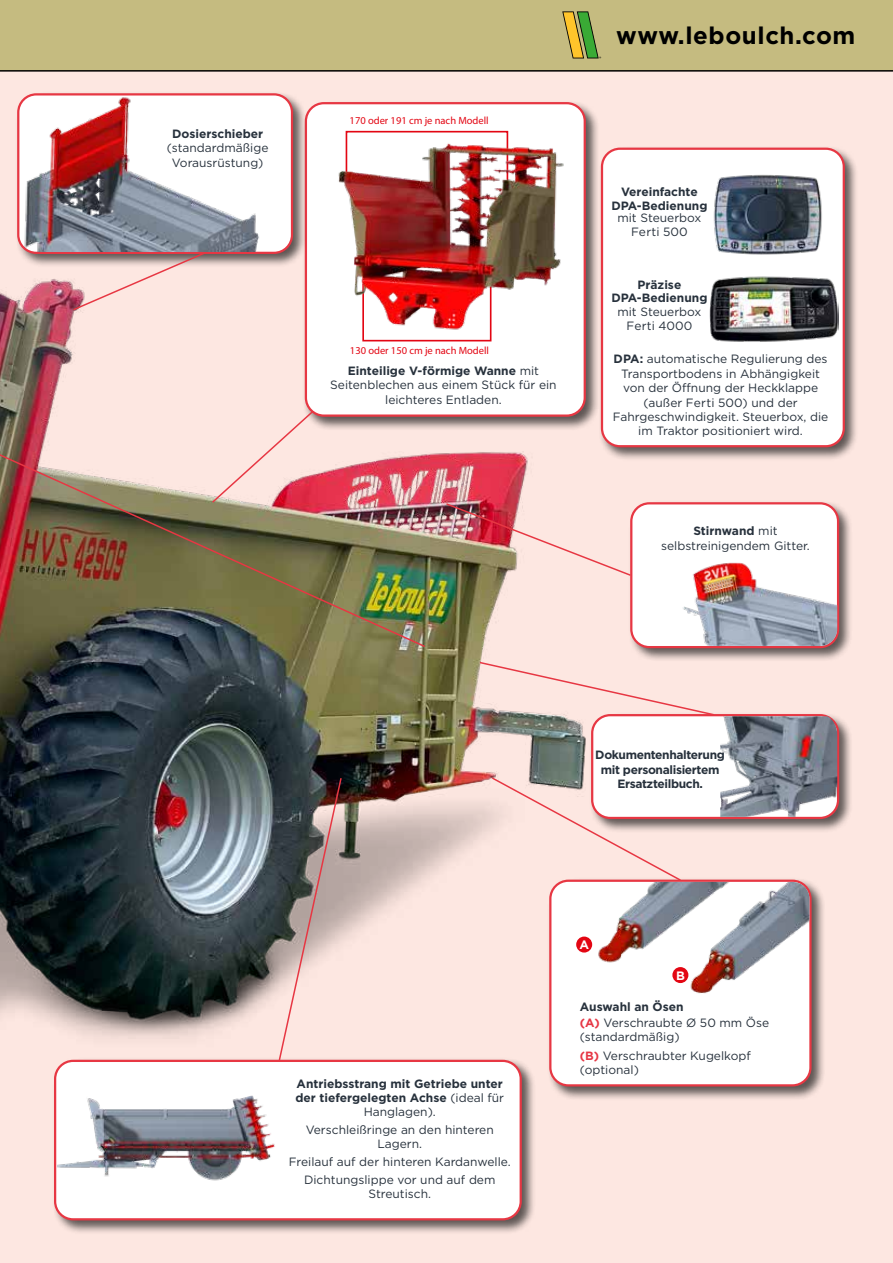
<style>
.page{position:relative;width:893px;height:1263px;background:#fde7e1}
.page>*{position:absolute;margin:0;border:0;box-sizing:border-box;transform-origin:0 0}
.t1{font:700 24px "Gotham";letter-spacing:.025em;color:#000}
.t2{font:700 12.15px "Gotham";color:#fff}
.t3{font:12px/14.4px "Gotham";color:#27313c;text-align:center}
.t4{font:700 12px/14.4px "Gotham";color:#27313c;text-align:center}
.t5{font:700 12px/14.4px "Gotham";letter-spacing:-.03em;color:#27313c;text-align:center}
.t6{font:10.5px "Myriad Pro";color:#e30613}
.s1{font-weight:700}
.s2{font-weight:400}
.s3{font-weight:700;color:#e63745}
</style>
<div class="page">
<div style="left:0;top:0;width:893px;height:72px;background:#c5bb80"></div>
<svg style="left:562px;top:11px;width:39px;height:47px"></svg>
<div style="left:628px;top:500px;width:225px;height:162px;background:#000;opacity:.63"></div>
<div style="left:631px;top:503px;width:207px;height:144px;background:#fff;border-radius:18px"></div>
<div style="left:630px;top:502px;width:209px;height:146px;border:2px solid #e73743;border-radius:18px"></div>
<div style="left:589px;top:712px;width:264px;height:121px;background:#000;opacity:.63"></div>
<div style="left:592px;top:715px;width:246px;height:103px;background:#fff;border-radius:18px"></div>
<div style="left:591px;top:714px;width:248px;height:105px;border:2px solid #e73743;border-radius:18px"></div>
<div style="left:52px;top:1057px;width:484px;height:178px;background:#000;opacity:.63"></div>
<div style="left:55px;top:1061px;width:466px;height:158px;background:#fff;border-radius:18px"></div>
<div style="left:54px;top:1060px;width:468px;height:160px;border:2px solid #e73743;border-radius:18px"></div>
<img style="left:0;top:336px;width:629px;height:754px">
<svg style="left:278px;top:776px;width:65px;height:286px"></svg>
<img style="left:304px;top:102px;width:294px;height:234px">
<img style="left:647px;top:545px;width:190px;height:101px">
<img style="left:445px;top:502px;width:187px;height:75px">
<img style="left:57px;top:1068px;width:237px;height:144px">
<div style="left:15px;top:91px;width:292px;height:177px;background:#000;opacity:.63"></div>
<div style="left:18px;top:94px;width:274px;height:159px;background:#fff;border-radius:18px"></div>
<div style="left:17px;top:93px;width:276px;height:161px;border:2px solid #e73743;border-radius:18px"></div>
<img style="left:20px;top:95px;width:250px;height:157px">
<svg style="left:72px;top:251px;width:135px;height:18px"></svg>
<div style="left:599px;top:146px;width:260px;height:315px;background:#000;opacity:.63"></div>
<div style="left:602px;top:149px;width:242px;height:297px;background:#fff;border-radius:18px"></div>
<div style="left:601px;top:148px;width:244px;height:299px;border:2px solid #e73743;border-radius:18px"></div>
<img style="left:709px;top:276px;width:130px;height:66px">
<svg style="left:478px;top:661px;width:238px;height:55px"></svg>
<img style="left:720px;top:716px;width:117px;height:101px">
<img style="left:0;top:269px;width:427px;height:379px">
<div style="left:547px;top:877px;width:279px;height:224px;background:#000;opacity:.63"></div>
<div style="left:550px;top:881px;width:260px;height:204px;background:#fff;border-radius:18px"></div>
<div style="left:549px;top:880px;width:263px;height:206px;border:2px solid #e73743;border-radius:18px"></div>
<img style="left:571px;top:881px;width:238px;height:113px">
<div style="left:576px;top:936px;width:16px;height:16px;background:#e30613;border-radius:50%"></div>
<div style="left:672px;top:967px;width:16px;height:16px;background:#e30613;border-radius:50%"></div>
<svg style="left:490px;top:776px;width:192px;height:106px"></svg>
<img style="left:713px;top:174px;width:109px;height:81px">
<p class="t4" style="left:172px;top:126px;width:93px">Dosierschieber</p>
<p class="t3" style="left:167px;top:141px;width:103px">(standardmäßige<br>Vorausrüstung)</p>
<p class="t6" style="left:350px;top:114px;width:141px">170 oder 191 cm je nach Modell</p>
<p class="t6" style="left:350px;top:344px;width:141px">130 oder 150 cm je nach Modell</p>
<p class="t3" style="left:330px;top:363px;width:228px"><span class="s1">Einteilige V-förmige Wanne</span> mit<br>Seitenblechen aus einem Stück für ein leichteres Entladen.</p>
<h1 class="t1" style="left:616px;top:21px;width:241px">www.leboulch.com</h1>
<p class="t4" style="left:611px;top:185px;width:98px;line-height:13.5px">Vereinfachte<br>DPA-Bedienung</p>
<p class="t3" style="left:617px;top:210px;width:85px">mit Steuerbox<br>Ferti 500</p>
<p class="t4" style="left:611px;top:278px;width:98px;line-height:13.2px">Präzise<br>DPA-Bedienung</p>
<p class="t3" style="left:617px;top:304px;width:85px">mit Steuerbox<br>Ferti 4000</p>
<p class="t3" style="left:613px;top:352px;width:217px"><span class="s1">DPA:</span> automatische Regulierung des<br>Transportbodens in Abhängigkeit von der Öffnung der Heckklappe (außer Ferti 500) und der<br>Fahrgeschwindigkeit. Steuerbox, die im Traktor positioniert wird.</p>
<p class="t3" style="left:661px;top:523px;width:150px"><span class="s1">Stirnwand</span> mit selbstreinigendem Gitter.</p>
<p class="t4" style="left:295px;top:1076px;width:210px">Antriebsstrang mit Getriebe unter der tiefergelegten Achse <span class="s2">(ideal für<br>Hanglagen).</span></p>
<p class="t3" style="left:306px;top:1122px;width:190px">Verschleißringe an den hinteren<br>Lagern.</p>
<p class="t3" style="left:289px;top:1153px;width:224px;line-height:17.5px">Freilauf auf der hinteren Kardanwelle.<br>Dichtungslippe vor und auf dem</p>
<p class="t3" style="left:368px;top:1186px;width:64px">Streutisch.</p>
<p class="t5" style="left:595px;top:747px;width:131px">Dokumentenhalterung mit personalisiertem<br>Ersatzteilbuch.</p>
<p class="t2" style="left:579px;top:938px;width:11px">A</p>
<p class="t2" style="left:676px;top:968px;width:10px">B</p>
<p class="t3" style="left:580px;top:998px;width:191px;line-height:16.5px;text-align:left"><span class="s1">Auswahl an Ösen<br></span><span class="s3">(A)</span> Verschraubte Ø 50 mm Öse</p>
<p class="t3" style="left:580px;top:1028px;width:173px;line-height:18.6px;text-align:left">(standardmäßig)<br><span class="s3">(B)</span> Verschraubter Kugelkopf</p>
<p class="t3" style="left:580px;top:1063px;width:61px">(optional)</p>
</div>
